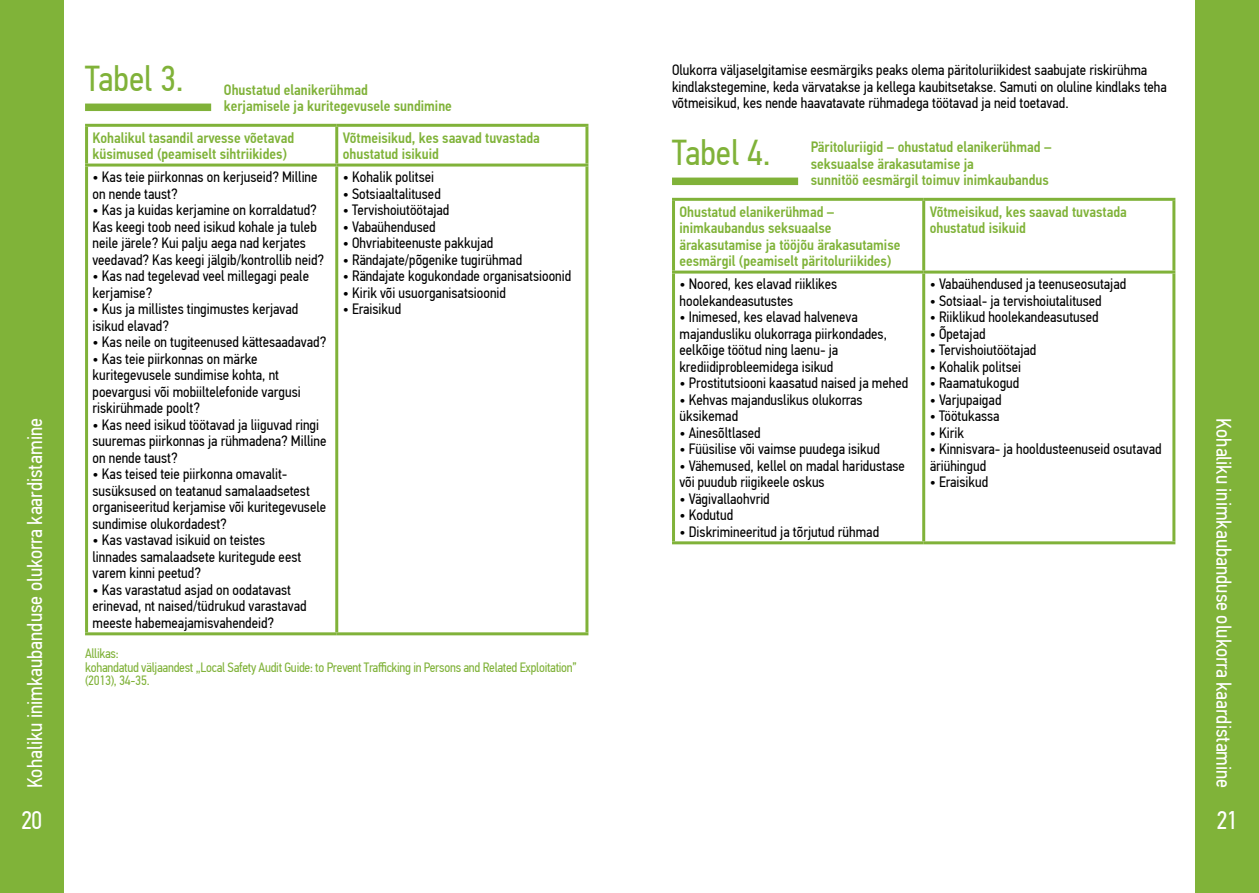
<style>
.page{position:relative;width:1259px;height:893px;background:#fff}
.page>*{position:absolute;margin:0;border:0;box-sizing:border-box;transform-origin:0 0}
.t1{font:36px "PF Din Text Cond Pro";color:#80b239}
.t2{font:25.5px "PF Din Text Cond Pro";color:#fff}
.t3{font:21px "PF Din Text Cond Pro";color:#fff}
.t4{font:15px/16.5px "PF Din Text Cond Pro";color:#000}
.t5{font:500 15px/16.5px "PF Din Text Cond Pro";color:#80b339}
.t6{font:500 15px/16.5px "PF Din Text Cond Pro";color:#80b239}
.t7{font:13.5px/13.5px "PF Din Text Cond Pro";letter-spacing:-.02em;color:#80b239}
</style>
<div class="page">
<div style="left:0;top:0;width:64px;height:893px;background:#80b339"></div>
<div style="left:1195px;top:0;width:64px;height:893px;background:#80b339"></div>
<div style="left:85px;top:104px;width:126px;height:7px;background:#80b239"></div>
<div style="left:672px;top:178px;width:126px;height:7px;background:#80b239"></div>
<hr style="left:85px;top:124px;width:252px;height:3px;background:#80b239">
<hr style="left:85px;top:127px;width:3px;height:37px;background:#80b239">
<hr style="left:337px;top:124px;width:251px;height:3px;background:#80b239">
<hr style="left:335px;top:127px;width:3px;height:37px;background:#80b239">
<hr style="left:585px;top:127px;width:3px;height:37px;background:#80b239">
<hr style="left:85px;top:164px;width:252px;height:3px;background:#80b239">
<hr style="left:85px;top:167px;width:3px;height:465px;background:#80b239">
<hr style="left:337px;top:164px;width:251px;height:3px;background:#80b239">
<hr style="left:335px;top:167px;width:3px;height:465px;background:#80b239">
<hr style="left:585px;top:167px;width:3px;height:465px;background:#80b239">
<hr style="left:85px;top:632px;width:252px;height:3px;background:#80b239">
<hr style="left:337px;top:632px;width:251px;height:3px;background:#80b239">
<hr style="left:672px;top:198px;width:251px;height:3px;background:#80b239">
<hr style="left:672px;top:201px;width:3px;height:70px;background:#80b239">
<hr style="left:923px;top:198px;width:252px;height:3px;background:#80b239">
<hr style="left:922px;top:201px;width:3px;height:70px;background:#80b239">
<hr style="left:1172px;top:201px;width:3px;height:70px;background:#80b239">
<hr style="left:672px;top:271px;width:251px;height:3px;background:#80b239">
<hr style="left:672px;top:274px;width:3px;height:267px;background:#80b239">
<hr style="left:923px;top:271px;width:252px;height:3px;background:#80b239">
<hr style="left:922px;top:274px;width:3px;height:267px;background:#80b239">
<hr style="left:1172px;top:274px;width:3px;height:267px;background:#80b239">
<hr style="left:672px;top:541px;width:251px;height:3px;background:#80b239">
<hr style="left:923px;top:541px;width:252px;height:3px;background:#80b239">
<h1 class="t1" style="left:85px;top:57px;width:100px">Tabel 3.</h1>
<p class="t6" style="left:224px;top:81px;width:229px">Ohustatud elanikerühmad<br>kerjamisele ja kuritegevusele sundimine</p>
<p class="t4" style="left:672px;top:62px;width:496px">Olukorra väljaselgitamise eesmärgiks peaks olema päritoluriikidest saabujate riskirühma kindlakstegemine, keda värvatakse ja kellega kaubitsetakse. Samuti on oluline kindlaks teha võtmeisikud, kes nende haavatavate rühmadega töötavad ja neid toetavad.</p>
<p class="t5" style="left:93px;top:129px;width:203px">Kohalikul tasandil arvesse võetavad küsimused (peamiselt sihtriikides)</p>
<p class="t5" style="left:343px;top:129px;width:199px">Võtmeisikud, kes saavad tuvastada ohustatud isikuid</p>
<p class="t4" style="left:93px;top:169px;width:226px">• Kas teie piirkonnas on kerjuseid? Milline on nende taust?</p>
<p class="t4" style="left:93px;top:202px;width:233px">• Kas ja kuidas kerjamine on korraldatud?<br>Kas keegi toob need isikud kohale ja tuleb neile järele? Kui palju aega nad kerjates veedavad? Kas keegi jälgib/kontrollib neid?</p>
<p class="t4" style="left:93px;top:268px;width:218px">• Kas nad tegelevad veel millegagi peale kerjamise?</p>
<p class="t4" style="left:93px;top:301px;width:207px">• Kus ja millistes tingimustes kerjavad isikud elavad?</p>
<p class="t4" style="left:93px;top:334px;width:235px">• Kas neile on tugiteenused kättesaadavad?</p>
<p class="t4" style="left:93px;top:350px;width:210px">• Kas teie piirkonnas on märke kuritegevusele sundimise kohta, nt poevargusi või mobiiltelefonide vargusi riskirühmade poolt?</p>
<p class="t4" style="left:93px;top:416px;width:235px">• Kas need isikud töötavad ja liiguvad ringi suuremas piirkonnas ja rühmadena? Milline on nende taust?</p>
<p class="t4" style="left:93px;top:466px;width:235px">• Kas teised teie piirkonna omavalit&shy;susüksused on teatanud samalaadsetest organiseeritud kerjamise või kuritegevusele sundimise olukordadest?</p>
<p class="t4" style="left:93px;top:532px;width:210px">• Kas vastavad isikuid on teistes linnades samalaadsete kuritegude eest varem kinni peetud?</p>
<p class="t4" style="left:93px;top:581px;width:215px">• Kas varastatud asjad on oodatavast erinevad, nt naised/tüdrukud varastavad meeste habemeajamisvahendeid?</p>
<h1 class="t1" style="left:672px;top:131px;width:100px">Tabel 4.</h1>
<p class="t6" style="left:811px;top:139px;width:242px">Päritoluriigid – ohustatud elanikerühmad – seksuaalse ärakasutamise ja<br>sunnitöö eesmärgil toimuv inimkaubandus</p>
<p class="t4" style="left:343px;top:169px;width:93px">• Kohalik politsei</p>
<p class="t4" style="left:343px;top:185px;width:100px">• Sotsiaaltalitused</p>
<p class="t4" style="left:343px;top:202px;width:108px">• Tervishoiutöötajad</p>
<p class="t4" style="left:343px;top:218px;width:95px">• Vabaühendused</p>
<p class="t4" style="left:343px;top:235px;width:152px">• Ohvriabiteenuste pakkujad</p>
<p class="t4" style="left:343px;top:251px;width:181px">• Rändajate/põgenike tugirühmad</p>
<p class="t4" style="left:343px;top:268px;width:230px">• Rändajate kogukondade organisatsioonid</p>
<p class="t4" style="left:343px;top:284px;width:165px">• Kirik või usuorganisatsioonid</p>
<p class="t4" style="left:343px;top:301px;width:60px">• Eraisikud</p>
<p class="t5" style="left:679px;top:203px;width:222px">Ohustatud elanikerühmad – inimkaubandus seksuaalse ärakasutamise ja tööjõu ärakasutamise eesmärgil (peamiselt päritoluriikides)</p>
<p class="t5" style="left:929px;top:203px;width:199px">Võtmeisikud, kes saavad tuvastada ohustatud isikuid</p>
<p class="t4" style="left:679px;top:276px;width:159px">• Noored, kes elavad riiklikes hoolekandeasutustes</p>
<p class="t4" style="left:679px;top:309px;width:209px">• Inimesed, kes elavad halveneva majandusliku olukorraga piirkondades, eelkõige töötud ning laenu- ja krediidiprobleemidega isikud</p>
<p class="t4" style="left:679px;top:375px;width:230px">• Prostitutsiooni kaasatud naised ja mehed</p>
<p class="t4" style="left:679px;top:391px;width:185px">• Kehvas majanduslikus olukorras üksikemad</p>
<p class="t4" style="left:679px;top:424px;width:83px">• Ainesõltlased</p>
<p class="t4" style="left:679px;top:441px;width:202px">• Füüsilise või vaimse puudega isikud</p>
<p class="t4" style="left:679px;top:457px;width:227px">• Vähemused, kellel on madal haridustase või puudub riigikeele oskus</p>
<p class="t4" style="left:679px;top:490px;width:92px">• Vägivallaohvrid</p>
<p class="t4" style="left:679px;top:507px;width:55px">• Kodutud</p>
<p class="t4" style="left:679px;top:523px;width:201px">• Diskrimineeritud ja tõrjutud rühmad</p>
<p class="t4" style="left:929px;top:276px;width:198px">• Vabaühendused ja teenuseosutajad</p>
<p class="t4" style="left:929px;top:292px;width:173px">• Sotsiaal- ja tervishoiutalitused</p>
<p class="t4" style="left:929px;top:309px;width:170px">• Riiklikud hoolekandeasutused</p>
<p class="t4" style="left:929px;top:325px;width:57px">• Õpetajad</p>
<p class="t4" style="left:929px;top:342px;width:108px">• Tervishoiutöötajad</p>
<p class="t4" style="left:929px;top:358px;width:93px">• Kohalik politsei</p>
<p class="t4" style="left:929px;top:375px;width:91px">• Raamatukogud</p>
<p class="t4" style="left:929px;top:391px;width:73px">• Varjupaigad</p>
<p class="t4" style="left:929px;top:408px;width:71px">• Töötukassa</p>
<p class="t4" style="left:929px;top:424px;width:36px">• Kirik</p>
<p class="t4" style="left:929px;top:441px;width:233px">• Kinnisvara- ja hooldusteenuseid osutavad äriühingud</p>
<p class="t4" style="left:929px;top:474px;width:60px">• Eraisikud</p>
<h3 class="t3" style="left:22px;top:788px;width:372px;rotate:-90deg">Kohaliku inimkaubanduse olukorra kaardistamine</h3>
<h3 class="t3" style="left:1236px;top:418px;width:372px;rotate:90deg">Kohaliku inimkaubanduse olukorra kaardistamine</h3>
<h2 class="t2" style="left:1216px;top:805px;width:23px">21</h2>
<p class="t7" style="left:85px;top:647px;width:493px">Allikas:<br>kohandatud väljaandest „Local Safety Audit Guide: to Prevent Trafficking in Persons and Related Exploitation” (2013), 34-35.</p>
<h2 class="t2" style="left:21px;top:805px;width:23px">20</h2>
</div>
